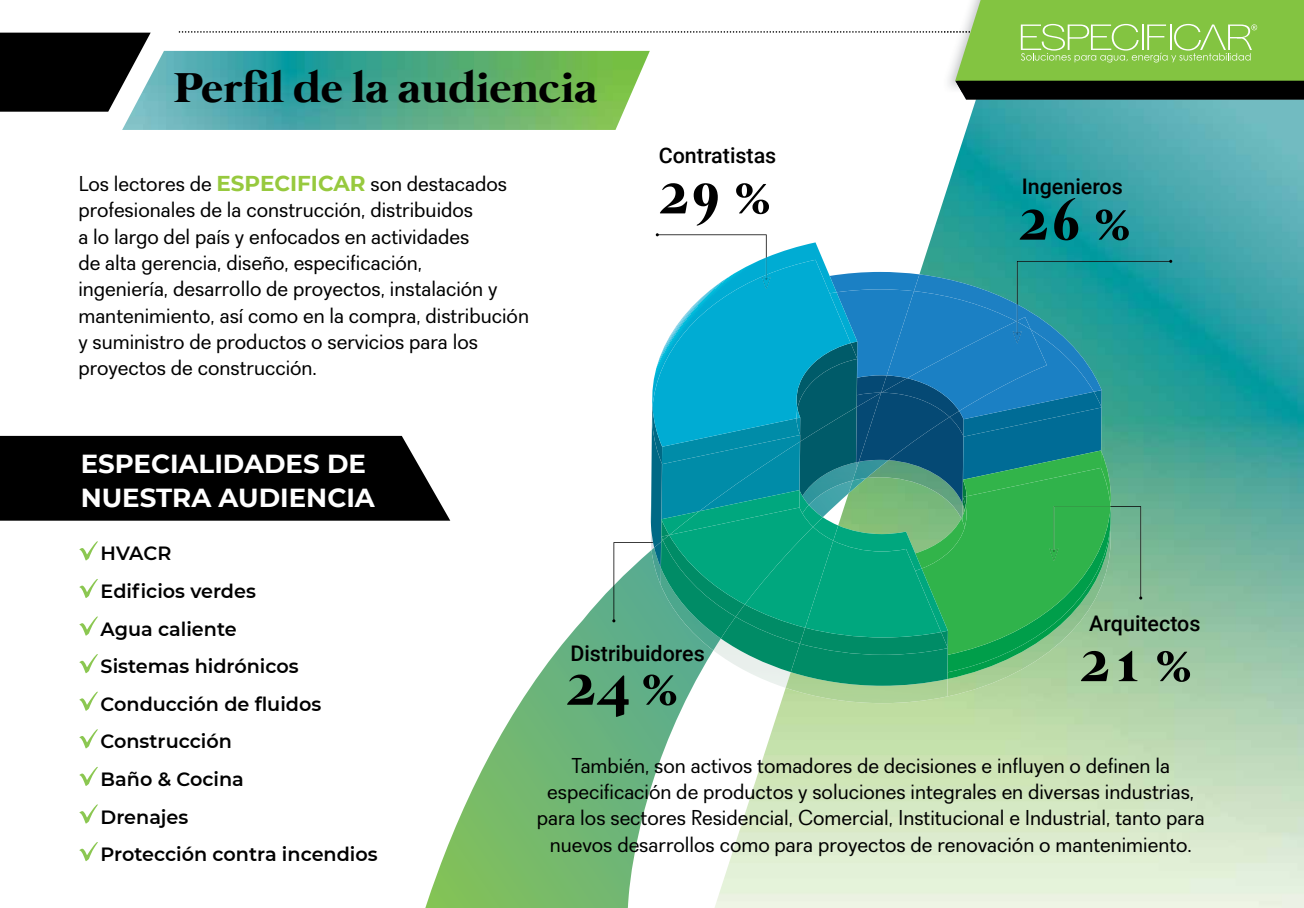
<style>
.page{position:relative;width:1304px;height:908px;background:#fff}
.page>*{position:absolute;margin:0;border:0;box-sizing:border-box;transform-origin:0 0}
.t1{font:700 61.2px "Mermaid";color:#000}
.t2{font:700 43px "Mermaid";color:#000;scale:1.11 1}
.t3{font:700 26px/33.8px "Montserrat";color:#fff}
.t4{font:21.4px/26.4px "Recta";color:#000}
.t5{font:500 21.4px "Roboto";color:#000}
.t6{font:600 19.2px/37.6px "Montserrat";color:#000}
.s1{font-family:"Montserrat";font-weight:700;color:#97c93e}
</style>
<div class="page">
<img style="left:853px;top:100px;width:451px;height:807px">
<div style="left:0;top:435px;width:427px;height:85px;background:#000"></div>
<svg style="left:79px;top:541px;width:19px;height:19px"></svg>
<svg style="left:79px;top:579px;width:19px;height:19px"></svg>
<svg style="left:79px;top:616px;width:19px;height:19px"></svg>
<svg style="left:79px;top:654px;width:19px;height:19px"></svg>
<svg style="left:79px;top:691px;width:19px;height:19px"></svg>
<svg style="left:79px;top:729px;width:19px;height:19px"></svg>
<svg style="left:79px;top:766px;width:19px;height:20px"></svg>
<svg style="left:79px;top:804px;width:19px;height:19px"></svg>
<svg style="left:79px;top:842px;width:19px;height:19px"></svg>
<img style="left:122px;top:51px;width:507px;height:79px">
<svg style="left:0;top:33px;width:151px;height:79px;background:#212323"></svg>
<svg style="left:425px;top:480px;width:428px;height:427px"></svg>
<img style="left:949px;top:678px;width:162px;height:18px">
<svg style="left:713px;top:671px;width:73px;height:16px"></svg>
<img style="left:786px;top:671px;width:162px;height:31px">
<img style="left:950px;top:436px;width:13px;height:15px">
<img style="left:919px;top:436px;width:31px;height:15px">
<img style="left:919px;top:419px;width:44px;height:17px">
<div style="left:963px;top:436px;width:138px;height:14px;background:#006c96"></div>
<div style="left:963px;top:391px;width:138px;height:45px;background:#006c96"></div>
<img style="left:919px;top:274px;width:183px;height:117px">
<img style="left:919px;top:291px;width:175px;height:128px">
<img style="left:919px;top:321px;width:128px;height:90px">
<svg style="left:1013px;top:260px;width:159px;height:83px;background:#1a989d"></svg>
<img style="left:949px;top:672px;width:162px;height:6px">
<img style="left:949px;top:654px;width:162px;height:18px">
<img style="left:919px;top:451px;width:192px;height:74px">
<img style="left:963px;top:450px;width:138px;height:17px">
<img style="left:922px;top:467px;width:189px;height:187px">
<svg style="left:1049px;top:506px;width:93px;height:93px;background:#4bb268"></svg>
<svg style="left:947px;top:647px;width:2px;height:49px"></svg>
<img style="left:661px;top:638px;width:130px;height:33px">
<img style="left:791px;top:643px;width:157px;height:42px">
<img style="left:661px;top:622px;width:75px;height:16px">
<img style="left:736px;top:622px;width:64px;height:21px">
<img style="left:800px;top:627px;width:148px;height:27px">
<img style="left:941px;top:568px;width:7px;height:63px">
<img style="left:745px;top:622px;width:60px;height:5px">
<img style="left:805px;top:540px;width:136px;height:97px">
<svg style="left:612px;top:233px;width:307px;height:389px"></svg>
<svg style="left:179px;top:0;width:1125px;height:100px"></svg>
<h2 class="t2" style="left:174px;top:63px;width:383px">Perfil de la audiencia</h2>
<p class="t4" style="left:78px;top:170px;width:452px">Los lectores de <span class="s1">ESPECIFICAR</span> son destacados profesionales de la construcción, distribuidos<br>a lo largo del país y enfocados en actividades<br>de alta gerencia, diseño, especificación,<br>ingeniería, desarrollo de proyectos, instalación y mantenimiento, así como en la compra, distribución y suministro de productos o servicios para los proyectos de construcción.</p>
<p class="t5" style="left:659px;top:141px;width:119px">Contratistas</p>
<h1 class="t1" style="left:659px;top:158px;width:112px">29 %</h1>
<p class="t5" style="left:1022px;top:171px;width:103px">Ingenieros</p>
<h1 class="t1" style="left:1019px;top:184px;width:113px">26 %</h1>
<p class="t3" style="left:81px;top:445px;width:296px">ESPECIALIDADES DE<br>NUESTRA AUDIENCIA</p>
<p class="t6" style="left:101px;top:533px;width:279px">HVACR<br>Edificios verdes<br>Agua caliente<br>Sistemas hidrónicos<br>Conducción de fluidos<br>Construcción<br>Baño &amp; Cocina<br>Drenajes<br>Protección contra incendios</p>
<p class="t5" style="left:570px;top:638px;width:136px">Distribuidores</p>
<h1 class="t1" style="left:566px;top:649px;width:113px">24 %</h1>
<p class="t5" style="left:1089px;top:608px;width:113px">Arquitectos</p>
<h1 class="t1" style="left:1080px;top:625px;width:113px">21 %</h1>
<p class="t4" style="left:537px;top:751px;width:669px;text-align:center">También, son activos tomadores de decisiones e influyen o definen la especificación de productos y soluciones integrales en diversas industrias, para los sectores Residencial, Comercial, Institucional e Industrial, tanto para nuevos desarrollos como para proyectos de renovación o mantenimiento.</p>
</div>
